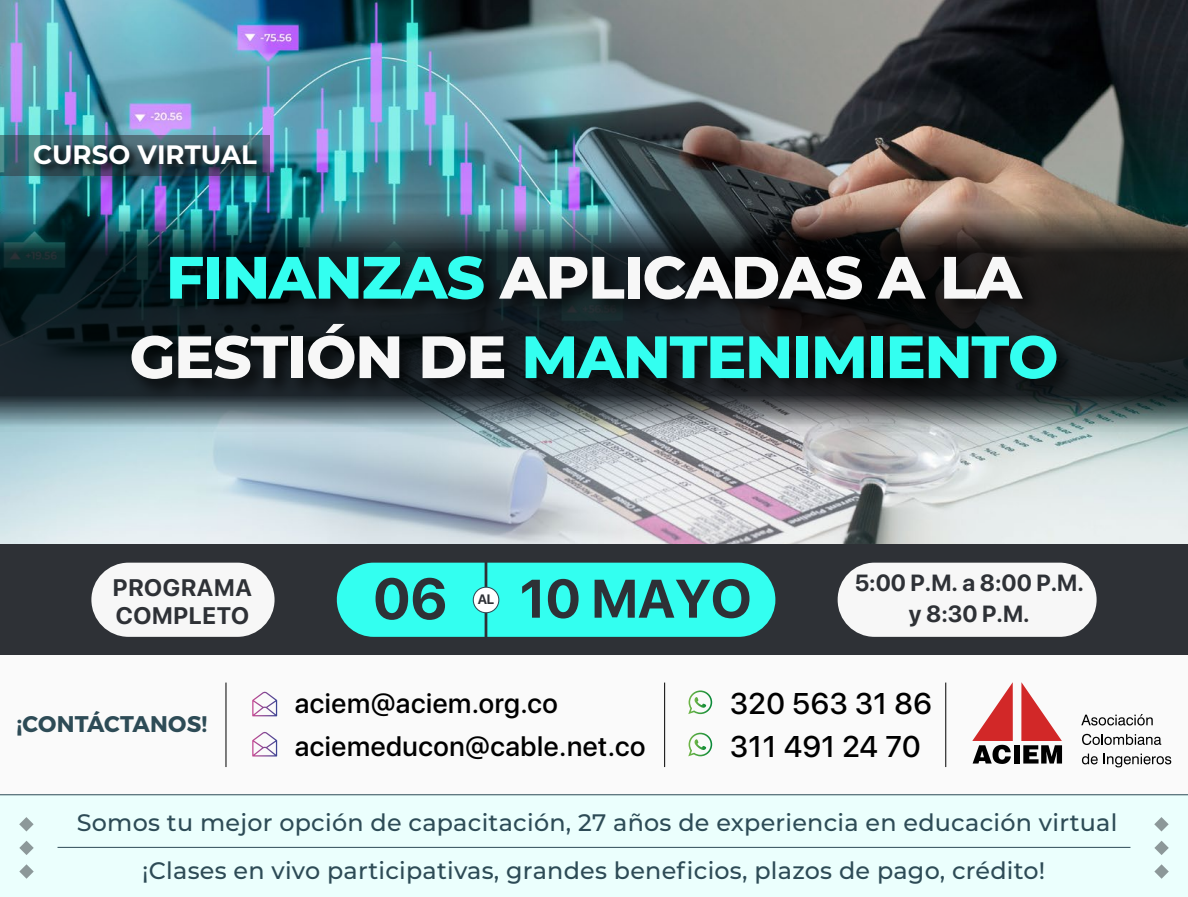
<style>
.page{position:relative;width:1188px;height:897px;background:#fff}
.page>*{position:absolute;margin:0;border:0;box-sizing:border-box;transform-origin:0 0}
.t1{font:800 59.55px/79.5px "Montserrat";letter-spacing:-.02em;color:#33fff0;text-align:center}
.t2{font:700 57.15px "SF Pro Display";color:#2e3136}
.t3{font:700 53.85px "SF Pro Display";color:#2e3136}
.t4{font:500 29.85px/43px "SF Pro Display";letter-spacing:.02em;color:#000}
.t5{font:500 28.05px/43px "SF Pro Display";letter-spacing:.02em;color:#000}
.t6{font:700 26.55px "Montserrat";color:#fff}
.t7{font:500 23.85px "Montserrat";letter-spacing:.01em;color:#2d4b56}
.t8{font:700 23.85px/27.8px "SF Pro Display";letter-spacing:.03em;color:#2e3136}
.t9{font:700 23.25px/30.3px "SF Pro Display";color:#2e3136;text-align:center}
.t10{font:700 22.65px "Montserrat";letter-spacing:.01em;color:#2d4b56}
.t11{font:700 13.65px "SF Pro Display";color:#2e3136}
.s1{color:#f7f7f7}
</style>
<div class="page">
<img style="left:0;top:0;width:1188px;height:545px">
<svg style="left:0;top:136px;width:270px;height:40px"></svg>
<img style="left:0;top:207px;width:1188px;height:224px">
<div style="left:0;top:794px;width:1188px;height:103px;background:#ebfffd"></div>
<div style="left:0;top:654px;width:1188px;height:141px;background:#f7f7f7"></div>
<img style="left:117px;top:232px;width:971px;height:196px">
<hr style="left:58px;top:847px;width:1072px;height:1px;background:#2d4b56">
<svg style="left:1081px;top:714px;width:72px;height:11px"></svg>
<svg style="left:1082px;top:734px;width:79px;height:11px"></svg>
<svg style="left:1082px;top:754px;width:89px;height:13px"></svg>
<svg style="left:1021px;top:682px;width:41px;height:82px"></svg>
<div style="left:1014px;top:745px;width:5px;height:19px;background:#000"></div>
<svg style="left:972px;top:682px;width:41px;height:82px"></svg>
<svg style="left:688px;top:733px;width:24px;height:23px"></svg>
<svg style="left:688px;top:690px;width:24px;height:24px"></svg>
<svg style="left:252px;top:692px;width:25px;height:24px"></svg>
<svg style="left:252px;top:732px;width:25px;height:24px"></svg>
<hr style="left:945px;top:683px;width:1px;height:84px;background:#000">
<hr style="left:664px;top:683px;width:1px;height:84px;background:#000">
<hr style="left:226px;top:683px;width:1px;height:84px;background:#000">
<img style="left:29px;top:137px;width:252px;height:53px">
<img style="left:30px;top:137px;width:240px;height:47px">
<svg style="left:1154px;top:817px;width:15px;height:14px"></svg>
<svg style="left:1154px;top:841px;width:15px;height:14px"></svg>
<svg style="left:1154px;top:864px;width:15px;height:15px"></svg>
<svg style="left:19px;top:817px;width:15px;height:14px"></svg>
<svg style="left:19px;top:841px;width:15px;height:14px"></svg>
<svg style="left:19px;top:864px;width:15px;height:15px"></svg>
<hr style="left:0;top:794px;width:1188px;height:1px;background:#2d4b56">
<div style="left:0;top:545px;width:1188px;height:110px;background:#2e3136"></div>
<div style="left:91px;top:563px;width:184px;height:74px;background:#f7f7f7;border-radius:37px"></div>
<div style="left:838px;top:563px;width:259px;height:74px;background:#f7f7f7;border-radius:37px"></div>
<div style="left:336px;top:563px;width:439px;height:74px;background:#33fff0"></div>
<div style="left:473px;top:587px;width:26px;height:26px;background:#fff;border-radius:50%"></div>
<div style="left:473px;top:587px;width:26px;height:26px;border:1px solid #2d4b56;border-radius:50%"></div>
<p class="t6" style="left:33px;top:135px;width:225px">CURSO VIRTUAL</p>
<h1 class="t1" style="left:130px;top:234px;width:930px">FINANZAS <span class="s1">APLICADAS A LA<br>GESTIÓN DE</span> MANTENIMIENTO</h1>
<p class="t8" style="left:113px;top:572px;width:141px">PROGRAMA<br>COMPLETO</p>
<p class="t9" style="left:855px;top:567px;width:231px">5:00 P.M. a 8:00 P.M. y 8:30 P.M.</p>
<h2 class="t2" style="left:373px;top:558px;width:76px">06</h2>
<h3 class="t3" style="left:520px;top:560px;width:233px">10 MAYO</h3>
<p class="t11" style="left:478px;top:589px;width:18px">AL</p>
<p class="t10" style="left:17px;top:710px;width:192px">¡CONTÁCTANOS!</p>
<p class="t5" style="left:295px;top:683px;width:352px">aciem@aciem.org.co aciemeducon@cable.net.co</p>
<p class="t4" style="left:730px;top:683px;width:203px">320 563 31 86<br>311 491 24 70</p>
<p class="t7" style="left:77px;top:805px;width:1042px">Somos tu mejor opción de capacitación, 27 años de experiencia en educación virtual</p>
<p class="t7" style="left:142px;top:854px;width:905px">¡Clases en vivo participativas, grandes beneficios, plazos de pago, crédito!</p>
</div>
